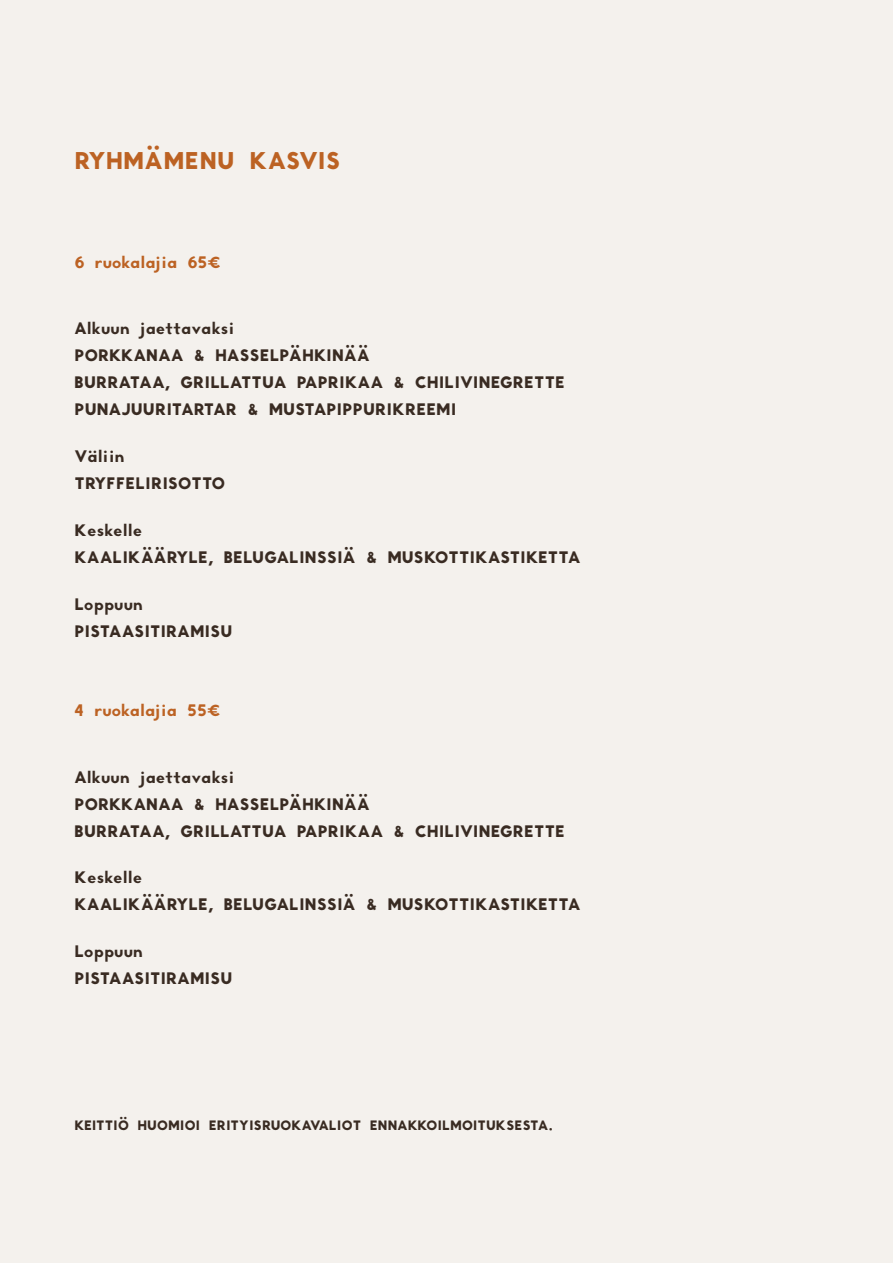
<style>
.page{position:relative;width:893px;height:1263px;background:#f4f1ed}
.page>*{position:absolute;margin:0;border:0;box-sizing:border-box;transform-origin:0 0}
.t1{font:24px "Monod Brun";color:#bc6223}
.t2{font:16.5px "Monod Brun";color:#392b22}
.t3{font:16.5px "Monod Brun";color:#bc6223}
.t4{font:13.5px "Monod Brun";color:#392b22}
</style>
<div class="page">
<p class="t1" style="left:74px;top:143px;width:268px">RYHMÄMENU KASVIS</p>
<p class="t3" style="left:74px;top:250px;width:148px">6 ruokalajia 65€</p>
<p class="t2" style="left:74px;top:317px;width:162px">Alkuun jaettavaksi</p>
<p class="t2" style="left:74px;top:344px;width:297px">PORKKANAA &amp; HASSELPÄHKINÄÄ</p>
<p class="t2" style="left:74px;top:371px;width:492px">BURRATAA, GRILLATTUA PAPRIKAA &amp; CHILIVINEGRETTE</p>
<p class="t2" style="left:74px;top:398px;width:384px">PUNAJUURITARTAR &amp; MUSTAPIPPURIKREEMI</p>
<p class="t2" style="left:74px;top:445px;width:52px">Väliin</p>
<p class="t2" style="left:74px;top:472px;width:152px">TRYFFELIRISOTTO</p>
<p class="t2" style="left:74px;top:518px;width:69px">Keskelle</p>
<p class="t2" style="left:74px;top:545px;width:508px">KAALIKÄÄRYLE, BELUGALINSSIÄ &amp; MUSKOTTIKASTIKETTA</p>
<p class="t2" style="left:74px;top:592px;width:70px">Loppuun</p>
<p class="t2" style="left:74px;top:619px;width:160px">PISTAASITIRAMISU</p>
<p class="t3" style="left:74px;top:698px;width:147px">4 ruokalajia 55€</p>
<p class="t2" style="left:74px;top:765px;width:162px">Alkuun jaettavaksi</p>
<p class="t2" style="left:74px;top:792px;width:297px">PORKKANAA &amp; HASSELPÄHKINÄÄ</p>
<p class="t2" style="left:74px;top:819px;width:492px">BURRATAA, GRILLATTUA PAPRIKAA &amp; CHILIVINEGRETTE</p>
<p class="t2" style="left:74px;top:866px;width:69px">Keskelle</p>
<p class="t2" style="left:74px;top:893px;width:508px">KAALIKÄÄRYLE, BELUGALINSSIÄ &amp; MUSKOTTIKASTIKETTA</p>
<p class="t2" style="left:74px;top:940px;width:70px">Loppuun</p>
<p class="t2" style="left:74px;top:967px;width:160px">PISTAASITIRAMISU</p>
<p class="t4" style="left:74px;top:1116px;width:480px">KEITTIÖ HUOMIOI ERITYISRUOKAVALIOT ENNAKKOILMOITUKSESTA.</p>
</div>
